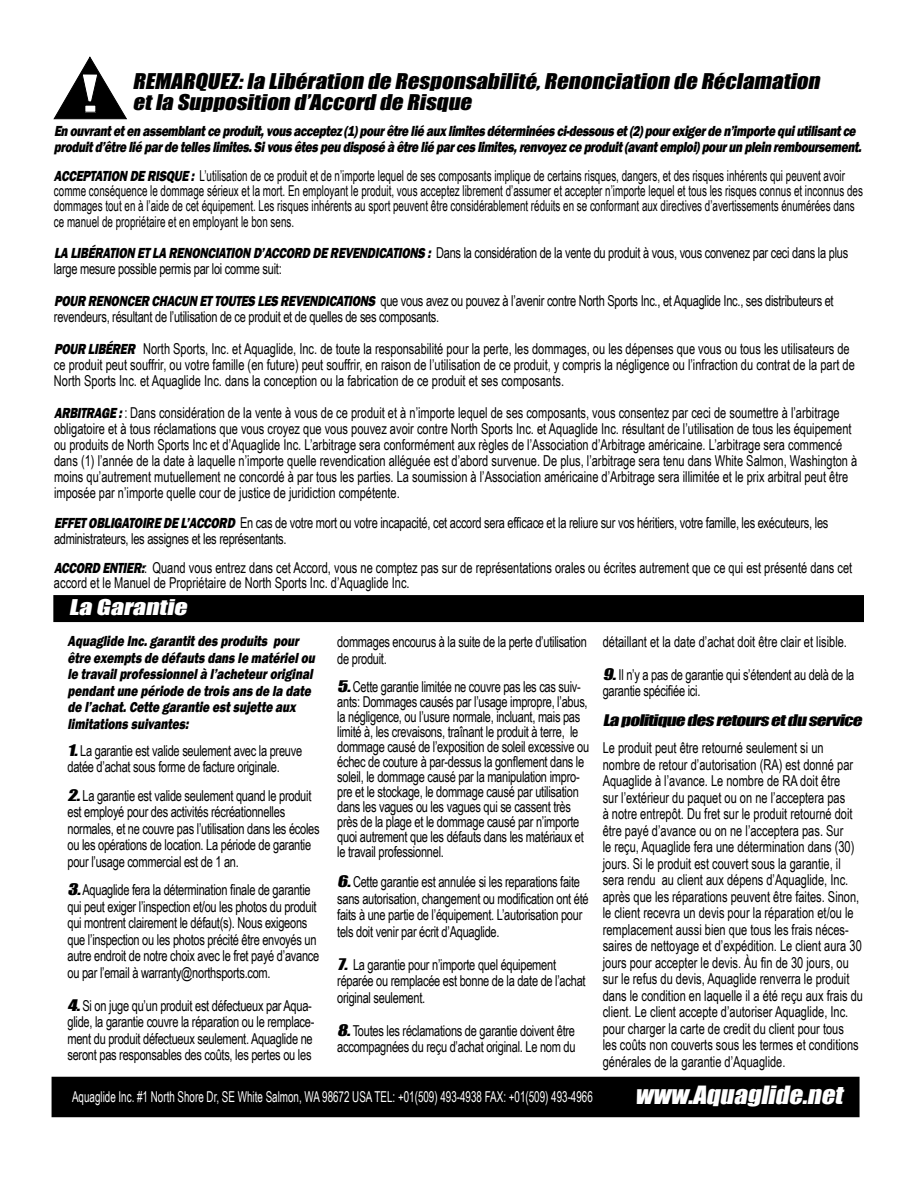
<style>
.page{position:relative;width:918px;height:1188px;background:#fff}
.page>*{position:absolute;margin:0;border:0;box-sizing:border-box;transform-origin:0 0}
.t1{font:italic 23.1px "Impact";color:#fff;scale:1.14 1}
.t2{font:italic 19.95px/21px "Impact";color:#000;scale:1.14 1}
.t3{font:italic 19.95px "Impact";color:#fff;scale:1.29 1}
.t4{font:15px/16.5px "Arial Narrow";color:#000;scale:.9 1}
.t5{font:15px/16.5px "Arial Narrow";letter-spacing:-.02em;color:#000;scale:.9 1}
.t6{font:15px/15.3px "Arial Narrow";color:#000;scale:.8 1}
.t7{font:italic 800 15px/16.5px "Franklin Gothic";color:#000;scale:.8 1}
.t8{font:15px "Arial Narrow";color:#fff;scale:.8 1}
.t9{font:italic 14.7px "Impact";color:#000;scale:1.29 1}
.s1{font-family:"Franklin Gothic";font-weight:800;font-style:italic}
.s2{font-family:"Impact";font-style:italic;font-size:14.7px}
</style>
<div class="page">
<div style="left:52px;top:1077px;width:807px;height:39px;background:#000"></div>
<div style="left:52px;top:1077px;width:808px;height:40px;border:2px solid #000"></div>
<div style="left:54px;top:596px;width:809px;height:25px;background:#000"></div>
<div style="left:53px;top:595px;width:811px;height:27px;border:2px solid #000"></div>
<svg style="left:54px;top:57px;width:73px;height:62px"></svg>
<div style="left:85px;top:105px;width:11px;height:7px;background:#fff"></div>
<h2 class="t2" style="left:132px;top:70px;width:609px">REMARQUEZ:la Libération de Responsabilité,Renonciation de Réclamation etla Supposition d’Accord de Risque</h2>
<p class="t7" style="left:54px;top:122px;width:1015px">Enouvrantetenassemblantceproduit,vousacceptez(1)pourêtreliéauxlimitesdéterminéesci-dessouset(2)pourexigerden’importequiutilisantce produitd’êtreliépardetelleslimites.Sivousêtespeudisposéàêtreliéparceslimites,renvoyezceproduit(avantemploi)pourunpleinremboursement.</p>
<p class="t6" style="left:54px;top:167px;width:1013px"><span class="s1">ACCEPTATION DERISQUE:</span> L’utilisation de ce produit et de n’importe lequel de ses composants implique de certains risques, dangers, et des risques inhérents qui peuvent avoir comme conséquence le dommage sérieux et la mort. En employant le produit, vous acceptez librement d’assumer et accepter n’importe lequel et tous les risques connus et inconnus des dommages tout en à l’aide de cet équipement. Les risques inhérents au sport peuvent être considérablement réduits en se conformant aux directives d’avertissements énumérées dans ce manuel de propriétaire et en employant le bon sens.</p>
<p class="t5" style="left:54px;top:244px;width:884px;line-height:16px"><span class="s1">LA LIBÉRATION ETLA RENONCIATION D’ACCORD DEREVENDICATIONS :</span> Dans la considération de la vente du produit à vous, vous convenez par ceci dans la plus large mesure possible permis par loi comme suit:</p>
<p class="t5" style="left:54px;top:292px;width:868px;line-height:16px"><span class="s1">POUR RENONCER CHACUN ETTOUTES LES REVENDICATIONS</span> que vous avez ou pouvez à l’avenir contre North Sports Inc., et Aquaglide Inc., ses distributeurs et revendeurs, résultant de l’utilisation de ce produit et de quelles de ses composants.</p>
<p class="t4" style="left:54px;top:340px;width:891px;line-height:16px"><span class="s1">POUR LIBÉRER</span> North Sports, Inc. et Aquaglide, Inc. de toute la responsabilité pour la perte, les dommages, ou les dépenses que vous ou tous les utilisateurs de ce produit peut souffrir, ou votre famille (en future) peut souffrir, en raison de l’utilisation de ce produit, y compris la négligence ou l’infraction du contrat de la part de<br>North Sports Inc. et Aquaglide Inc. dans la conception ou la fabrication de ce produit et ses composants.</p>
<p class="t4" style="left:54px;top:404px;width:894px;line-height:16px"><span class="s1">ARBITRAGE:</span>: Dans considération de la vente à vous de ce produit et à n’importe lequel de ses composants, vous consentez par ceci de soumettre à l’arbitrage obligatoire et à tous réclamations que vous croyez que vous pouvez avoir contre North Sports Inc. et Aquaglide Inc. résultant de l’utilisation de tous les équipement ou produits de North Sports Inc et d’Aquaglide Inc. L’arbitrage sera conformément aux règles de l’Association d’Arbitrage américaine. L’arbitrage sera commencé dans (1) l’année de la date à laquelle n’importe quelle revendication alléguée est d’abord survenue. De plus, l’arbitrage sera tenu dans White Salmon, Washington à moins qu’autrement mutuellement ne concordé à par tous les parties. La soumission à l’Association américaine d’Arbitrage sera illimitée et le prix arbitral peut être imposée par n’importe quelle cour de justice de juridiction compétente.</p>
<p class="t5" style="left:54px;top:514px;width:862px;line-height:16px"><span class="s1">EFFETOBLIGATOIREDEL’ACCORD</span> En cas de votre mort ou votre incapacité, cet accord sera efficace et la reliure sur vos héritiers, votre famille, les exécuteurs, les administrateurs, les assignes et les représentants.</p>
<p class="t4" style="left:54px;top:560px;width:889px;line-height:15px"><span class="s1">ACCORD ENTIER:</span>: Quand vous entrez dans cet Accord, vous ne comptez pas sur de représentations orales ou écrites autrement que ce qui est présenté dans cet accord et le Manuel de Propriétaire de North Sports Inc. d’Aquaglide Inc.</p>
<h2 class="t3" style="left:69px;top:591px;width:97px">La Garantie</h2>
<p class="t7" style="left:67px;top:633px;width:315px">Aquaglide Inc.garantitdesproduits pour être exemptsde défautsdansle matérielou le travailprofessionnelà l’acheteuroriginal pendantune période de troisansde la date de l’achat.Cette garantie estsujette aux limitationssuivantes:</p>
<p class="t5" style="left:67px;top:742px;width:262px"><span class="s2">1.</span>La garantie est valide seulement avec la preuve datée d’achat sous forme de facture originale.</p>
<p class="t5" style="left:68px;top:787px;width:282px"><span class="s2">2.</span>La garantie est valide seulement quand le produit est employé pour des activités récréationnelles normales, et ne couvre pas l’utilisation dans les écoles ou les opérations de location. La période de garantie pour l’usage commercial est de 1 an.</p>
<p class="t5" style="left:67px;top:881px;width:281px"><span class="s2">3.</span>Aquaglide fera la détermination finale de garantie qui peut exiger l’inspection et/ou les photos du produit qui montrent clairement le défaut(s). Nous exigeons que l’inspection ou les photos précité être envoyés un autre endroit de notre choix avec le fret payé d’avance ou par l’email à warranty@northsports.com.</p>
<p class="t5" style="left:67px;top:997px;width:276px"><span class="s2">4.</span>Si on juge qu’un produit est défectueux par Aqua&shy;glide, la garantie couvre la réparation ou le remplace&shy;ment du produit défectueux seulement. Aquaglide ne seront pas responsables des coûts, les pertes ou les</p>
<p class="t5" style="left:337px;top:633px;width:279px">dommages encourus à la suite de la perte d’utilisation de produit.</p>
<p class="t5" style="left:337px;top:679px;width:281px;line-height:15px"><span class="s2">5.</span>Cette garantie limitée ne couvre pas les cas suiv&shy;ants: Dommages causés par l’usage impropre, l’abus, la négligence, ou l’usure normale, incluant, mais pas limité à, les crevaisons, traînant le produit à terre, le dommage causé de l’exposition de soleil excessive ou échec de couture à par-dessus la gonflement dans le soleil, le dommage causé par la manipulation impro&shy;pre et le stockage, le dommage causé par utilisation dans les vagues ou les vagues qui se cassent très près de la plage et le dommage causé par n’importe quoi autrement que les défauts dans les matériaux et le travail professionnel.</p>
<p class="t5" style="left:337px;top:873px;width:281px"><span class="s2">6.</span>Cette garantie est annulée si les reparations faite sans autorisation, changement ou modification ont été faits à une partie de l’équipement. L’autorisation pour tels doit venir par écrit d’Aquaglide.</p>
<p class="t5" style="left:337px;top:955px;width:277px"><span class="s2">7.</span> La garantie pour n’importe quel équipement réparée ou remplacée est bonne de la date de l’achat original seulement.</p>
<p class="t5" style="left:337px;top:1021px;width:266px"><span class="s2">8.</span>Toutes les réclamations de garantie doivent être accompagnées du reçu d’achat original. Le nom du</p>
<p class="t4" style="left:603px;top:624px;width:281px;line-height:33px">détaillant et la date d’achat doit être clair et lisible.<br><span class="s2">9.</span>Il n’y a pas de garantie qui s’étendent au delà de la</p>
<p class="t5" style="left:603px;top:682px;width:110px">garantie spécifiée ici.</p>
<p class="t9" style="left:603px;top:709px;width:205px">La politique desretoursetdu service</p>
<p class="t4" style="left:603px;top:739px;width:291px">Le produit peut être retourné seulement si un nombre de retour d’autorisation (RA) est donné par Aquaglide à l’avance. Le nombre de RA doit être<br>sur l’extérieur du paquet ou on ne l’acceptera pas<br>à notre entrepôt. Du fret sur le produit retourné doit être payé d’avance ou on ne l’acceptera pas. Sur<br>le reçu, Aquaglide fera une détermination dans (30) jours. Si le produit est couvert sous la garantie, il sera rendu au client aux dépens d’Aquaglide, Inc. après que les réparations peuvent être faites. Sinon, le client recevra un devis pour la réparation et/ou le remplacement aussi bien que tous les frais néces&shy;saires de nettoyage et d’expédition. Le client aura 30 jours pour accepter le devis. Àu fin de 30 jours, ou sur le refus du devis, Aquaglide renverra le produit dans le condition en laquelle il a été reçu aux frais du client. Le client accepte d’autoriser Aquaglide, Inc. pour charger la carte de credit du client pour tous<br>les coûts non couverts sous les termes et conditions générales de la garantie d’Aquaglide.</p>
<p class="t8" style="left:72px;top:1086px;width:653px">Aquaglide Inc. #1 North Shore Dr, SE White Salmon, WA 98672 USA TEL: +01(509) 493-4938 FAX: +01(509) 493-4966</p>
<h1 class="t1" style="left:635px;top:1077px;width:189px">www.Aquaglide.net</h1>
</div>
